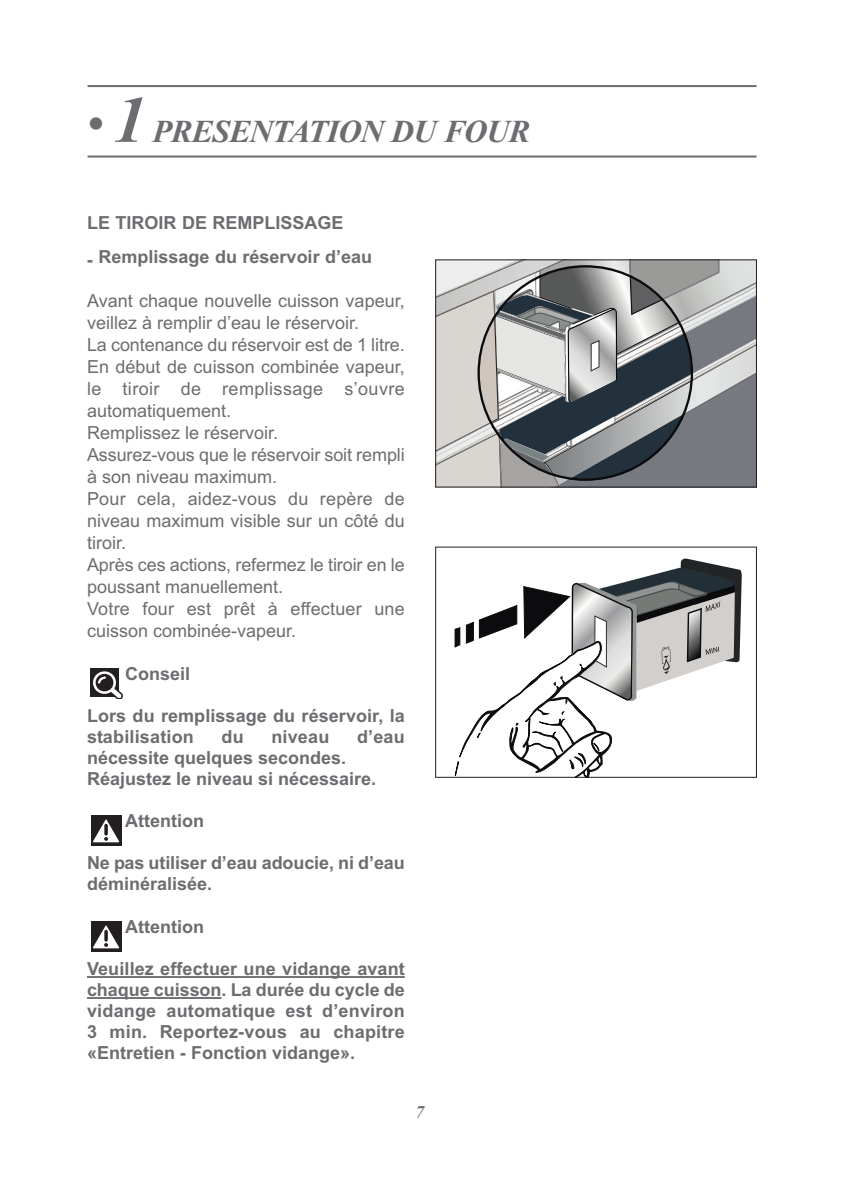
<style>
.page{position:relative;width:842px;height:1191px;background:#fff}
.page>*{position:absolute;margin:0;border:0;box-sizing:border-box;transform-origin:0 0}
.t1{font:italic 700 32px "Times New Roman";letter-spacing:-.025em;color:#6c6d70}
.t2{font:18px/22px "Arial";color:#6c6d70}
.t3{font:700 18px/21px "Arial";color:#6c6d70}
.t4{font:italic 700 18px "Times New Roman";color:#6c6d70}
.s1{font-size:44px}
.s2{font-size:66px}
</style>
<div class="page">
<hr style="left:88px;top:85px;width:669px;height:2px;background:#6c6d70">
<hr style="left:88px;top:155px;width:669px;height:2px;background:#6c6d70">
<hr style="left:87px;top:976px;width:318px;height:2px;background:#6c6d70">
<hr style="left:87px;top:997px;width:134px;height:2px;background:#6c6d70">
<div style="left:90px;top:668px;width:29px;height:29px;background:#231f20"></div>
<svg style="left:93px;top:671px;width:29px;height:27px"></svg>
<div style="left:89px;top:815px;width:34px;height:30px;background:linear-gradient(to bottom,#231f20,#231f20)"></div>
<div style="left:91px;top:815px;width:30px;height:30px;background:#231f20"></div>
<svg style="left:93px;top:819px;width:26px;height:23px"></svg>
<div style="left:89px;top:921px;width:34px;height:30px;background:linear-gradient(to bottom,#231f20,#231f20)"></div>
<div style="left:91px;top:921px;width:30px;height:30px;background:#231f20"></div>
<svg style="left:93px;top:925px;width:26px;height:23px"></svg>
<svg style="left:437px;top:261px;width:318px;height:224px;background:#999c9d"></svg>
<div style="left:435px;top:259px;width:322px;height:228px;border:1px solid #231f20"></div>
<svg style="left:455px;top:558px;width:287px;height:218px"></svg>
<div style="left:435px;top:546px;width:322px;height:232px;border:1px solid #231f20"></div>
<h1 class="t1" style="left:88px;top:112px;width:444px"><span class="s1">•</span> <span class="s2">1</span> PRESENTATION DU FOUR</h1>
<p class="t3" style="left:87px;top:212px;width:258px">LE TIROIR DE REMPLISSAGE</p>
<p class="t3" style="left:87px;top:246px;width:287px">- Remplissage du réservoir d’eau</p>
<p class="t2" style="left:87px;top:289px;width:319px">Avant chaque nouvelle cuisson vapeur, veillez à remplir d’eau le réservoir.<br>La contenance du réservoir est de 1 litre.<br>En début de cuisson combinée vapeur, le tiroir de remplissage s’ouvre automatiquement.<br>Remplissez le réservoir.<br>Assurez-vous que le réservoir soit rempli à son niveau maximum.<br>Pour cela, aidez-vous du repère de niveau maximum visible sur un côté du tiroir.<br>Après ces actions, refermez le tiroir en le poussant manuellement.<br>Votre four est prêt à effectuer une cuisson combinée-vapeur.</p>
<p class="t3" style="left:125px;top:663px;width:67px">conseil</p>
<p class="t3" style="left:87px;top:705px;width:319px">Lors du remplissage du réservoir, la stabilisation</p>
<p class="t3" style="left:222px;top:726px;width:24px">du</p>
<p class="t3" style="left:271px;top:726px;width:60px">niveau</p>
<p class="t3" style="left:357px;top:726px;width:49px">d’eau</p>
<p class="t3" style="left:87px;top:747px;width:291px">nécessite quelques secondes.<br>Réajustez le niveau si nécessaire.</p>
<p class="t3" style="left:125px;top:810px;width:80px">Attention</p>
<p class="t3" style="left:87px;top:852px;width:319px">Ne pas utiliser d’eau adoucie, ni d’eau déminéralisée.</p>
<p class="t3" style="left:125px;top:916px;width:80px">Attention</p>
<p class="t3" style="left:87px;top:958px;width:319px;text-align:justify">Veuillez effectuer une vidange avant chaque cuisson. La durée du cycle de vidange automatique est d’environ 3 min. Reportez-vous au chapitre «Entretien - Fonction vidange».</p>
<p class="t4" style="left:415px;top:1101px;width:10px">7</p>
</div>
